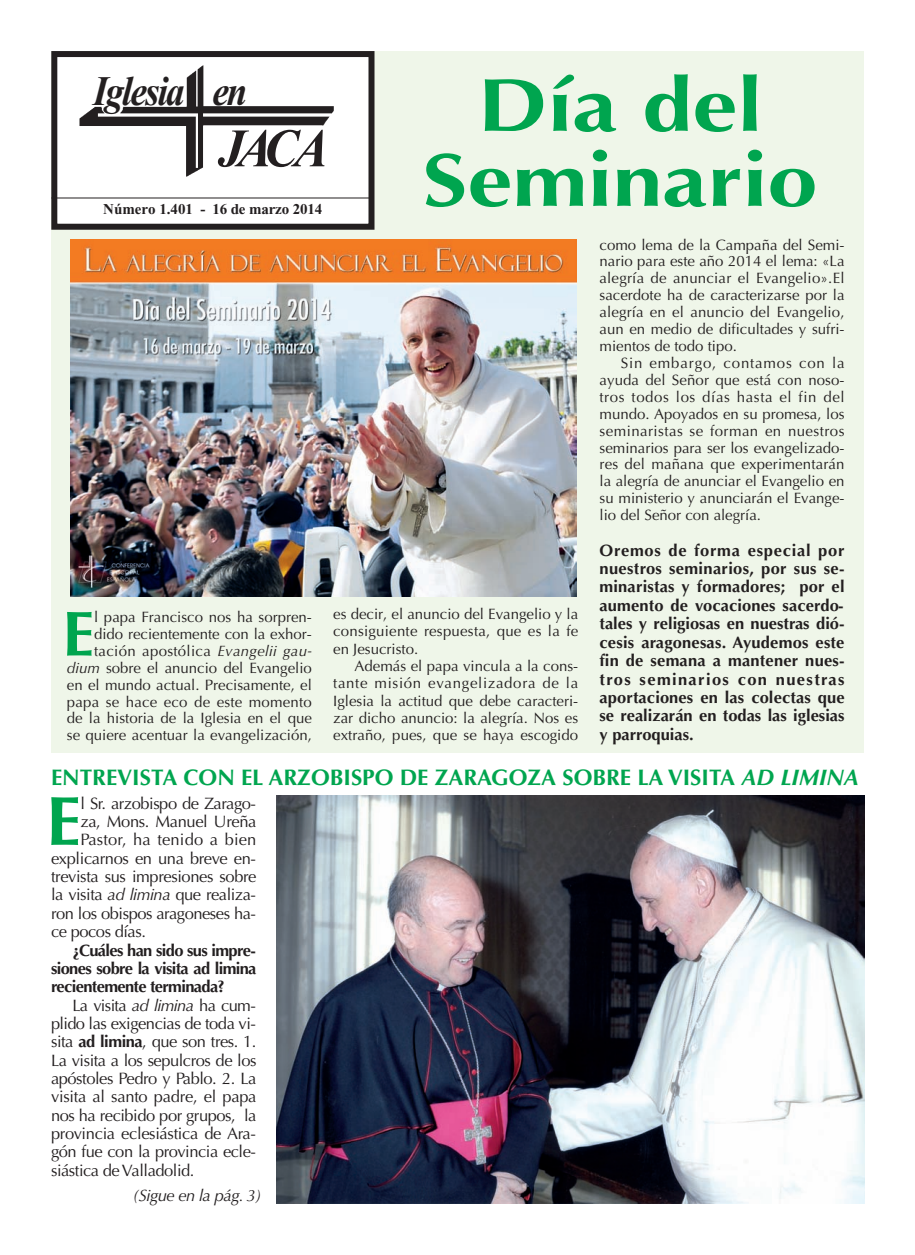
<style>
.page{position:relative;width:915px;height:1255px;background:#fff}
.page>*{position:absolute;margin:0;border:0;box-sizing:border-box;transform-origin:0 0}
.t1{font:700 75px/75px "Optima";color:#00a54f;text-align:center;scale:1.2 1}
.t2{font:700 69.3px "Optima";color:#00a54f}
.t3{font:700 63.45px "Optima";color:#00a54f}
.t4{font:italic 700 54px "Times New Roman";color:#231f20;scale:.95 1}
.t5{font:italic 700 42px "Times New Roman";letter-spacing:-.05em;color:#231f20;scale:.88 1}
.t6{font:700 22.5px "Optima";color:#00a54f}
.t7{font:16.5px "Optima";letter-spacing:-.03em;color:#231f20}
.t8{font:700 16.5px/18.5px "Optima";letter-spacing:-.04em;color:#231f20;text-align:justify}
.t9{font:16.5px "Optima";letter-spacing:.01em;color:#231f20}
.t10{font:italic 16.5px "Optima";letter-spacing:-.03em;color:#231f20}
.t11{font:15px/16.8px "Optima";color:#231f20;text-align:right}
.t12{font:15px "Optima";letter-spacing:.03em;color:#231f20}
.t13{font:15px "Optima";letter-spacing:.045em;color:#231f20}
.t14{font:15px "Optima";letter-spacing:.04em;color:#231f20}
.t15{font:700 15px "Times New Roman";letter-spacing:-.01em;color:#231f20}
.t16{font:15px "Optima";letter-spacing:.055em;color:#231f20}
.s1{font-style:italic}
.s2{font-weight:700}
</style>
<div class="page">
<div style="left:51px;top:51px;width:812px;height:702px;background:#eff6e9"></div>
<img style="left:276px;top:795px;width:587px;height:408px">
<img style="left:70px;top:239px;width:505px;height:358px">
<div style="left:54px;top:54px;width:317px;height:173px;background:#fff"></div>
<img style="left:79px;top:65px;width:255px;height:112px">
<div style="left:51px;top:51px;width:323px;height:179px;border:6px solid #231f20"></div>
<hr style="left:51px;top:198px;width:320px;height:1px;background:#231f20">
<p class="t5" style="left:93px;top:76px;width:177px">Iglesia en</p>
<p class="t4" style="left:218px;top:130px;width:117px">JACA</p>
<p class="t15" style="left:103px;top:204px;width:220px">Número 1.401 - 16 de marzo 2014</p>
<p class="t1" style="left:422px;top:75px;width:330px">Día del<br>Seminario</p>
<p class="t11" style="left:67px;top:610px;width:246px">l papa Francisco nos ha sorpren&shy;dido recientemente con la exhor&shy;tación apostólica <span class="s1">Evangelii gau&shy;dium</span> sobre el anuncio del Evangelio en el mundo actual. Precisamente, el papa se hace eco de este momento de la historia de la Iglesia en el que se quiere acentuar la evangelización,</p>
<p class="t11" style="left:333px;top:607px;width:246px">es decir, el anuncio del Evangelio y la</p>
<p class="t3" style="left:62px;top:607px;width:33px">E</p>
<p class="t11" style="left:333px;top:624px;width:246px">consiguiente respuesta, que es la fe</p>
<p class="t11" style="left:333px;top:641px;width:86px">en Jesucristo.</p>
<p class="t11" style="left:354px;top:659px;width:225px">Además el papa vincula a la cons-</p>
<p class="t13" style="left:333px;top:677px;width:246px">tante misión evangelizadora de la</p>
<p class="t11" style="left:333px;top:693px;width:246px">Iglesia la actitud que debe caracteri-</p>
<p class="t11" style="left:333px;top:711px;width:246px">zar dicho anuncio: la alegría. Nos es</p>
<p class="t11" style="left:333px;top:728px;width:246px">extraño, pues, que se haya escogido</p>
<p class="t11" style="left:599px;top:237px;width:246px">como lema de la Campaña del Semi-</p>
<p class="t11" style="left:599px;top:254px;width:246px">nario para este año 2014 el lema: «La</p>
<p class="t11" style="left:599px;top:271px;width:246px">alegría de anunciar el Evangelio».El</p>
<p class="t11" style="left:599px;top:288px;width:246px">sacerdote ha de caracterizarse por la</p>
<p class="t11" style="left:599px;top:305px;width:246px">alegría en el anuncio del Evangelio,</p>
<p class="t11" style="left:599px;top:322px;width:246px">aun en medio de dificultades y sufri-</p>
<p class="t11" style="left:599px;top:339px;width:139px">mientos de todo tipo.</p>
<p class="t16" style="left:620px;top:356px;width:225px">Sin embargo, contamos con la</p>
<p class="t11" style="left:599px;top:373px;width:246px">ayuda del Señor que está con noso-</p>
<p class="t14" style="left:599px;top:390px;width:246px">tros todos los días hasta el fin del</p>
<p class="t11" style="left:599px;top:406px;width:246px">mundo. Apoyados en su promesa, los</p>
<p class="t12" style="left:599px;top:424px;width:246px">seminaristas se forman en nuestros</p>
<p class="t11" style="left:599px;top:440px;width:246px">seminarios para ser los evangelizado-</p>
<p class="t11" style="left:599px;top:457px;width:246px">res del mañana que experimentarán</p>
<p class="t11" style="left:599px;top:474px;width:246px">la alegría de anunciar el Evangelio en</p>
<p class="t11" style="left:599px;top:491px;width:246px">su ministerio y anunciarán el Evange-</p>
<p class="t11" style="left:599px;top:508px;width:163px">lio del Señor con alegría.</p>
<p class="t8" style="left:599px;top:542px;width:246px">Oremos de forma especial por nuestros seminarios, por sus se&shy;minaristas y formadores; por el aumento de vocaciones sacerdo&shy;tales y religiosas en nuestras dió&shy;cesis aragonesas. Ayudemos este fin de semana a mantener nues&shy;tros seminarios con nuestras aportaciones en las colectas que se realizarán en todas las iglesias y parroquias.</p>
<p class="t6" style="left:51px;top:767px;width:809px">ENTREVISTA CON EL ARZOBISPO DE ZARAGOZA SOBRE LA VISITA <span class="s1">AD LIMINA</span></p>
<p class="t2" style="left:46px;top:792px;width:36px">E</p>
<p class="t7" style="left:80px;top:796px;width:177px">l Sr. arzobispo de Zarago-</p>
<p class="t7" style="left:80px;top:814px;width:177px">za, Mons. Manuel Ureña</p>
<p class="t9" style="left:80px;top:833px;width:177px">Pastor, ha tenido a bien</p>
<p class="t7" style="left:51px;top:851px;width:206px">explicarnos en una breve en-</p>
<p class="t7" style="left:51px;top:869px;width:207px">trevista sus impresiones sobre</p>
<p class="t7" style="left:51px;top:888px;width:206px">la visita <span class="s1">ad limina</span> que realiza-</p>
<p class="t7" style="left:51px;top:906px;width:206px">ron los obispos aragoneses ha-</p>
<p class="t7" style="left:51px;top:924px;width:96px">ce pocos días.</p>
<p class="t8" style="left:72px;top:942px;width:185px">¿Cuáles han sido sus impre-</p>
<p class="t8" style="left:51px;top:960px;width:207px">siones sobre la visita ad limina</p>
<p class="t8" style="left:51px;top:979px;width:175px">recientemente terminada?</p>
<p class="t7" style="left:72px;top:998px;width:185px">La visita <span class="s1">ad limina</span> ha cum-</p>
<p class="t7" style="left:51px;top:1016px;width:206px">plido las exigencias de toda vi-</p>
<p class="t7" style="left:51px;top:1034px;width:207px">sita <span class="s2">ad limina</span>, que son tres. 1.</p>
<p class="t7" style="left:51px;top:1053px;width:207px">La visita a los sepulcros de los</p>
<p class="t7" style="left:51px;top:1071px;width:207px">apóstoles Pedro y Pablo. 2. La</p>
<p class="t7" style="left:51px;top:1089px;width:207px">visita al santo padre, el papa</p>
<p class="t7" style="left:51px;top:1108px;width:207px">nos ha recibido por grupos, la</p>
<p class="t7" style="left:51px;top:1126px;width:206px">provincia eclesiástica de Ara-</p>
<p class="t7" style="left:51px;top:1144px;width:206px">gón fue con la provincia ecle-</p>
<p class="t7" style="left:51px;top:1163px;width:145px">siástica de Valladolid.</p>
<p class="t10" style="left:133px;top:1188px;width:130px">(Sigue en la pág. 3)</p>
</div>
